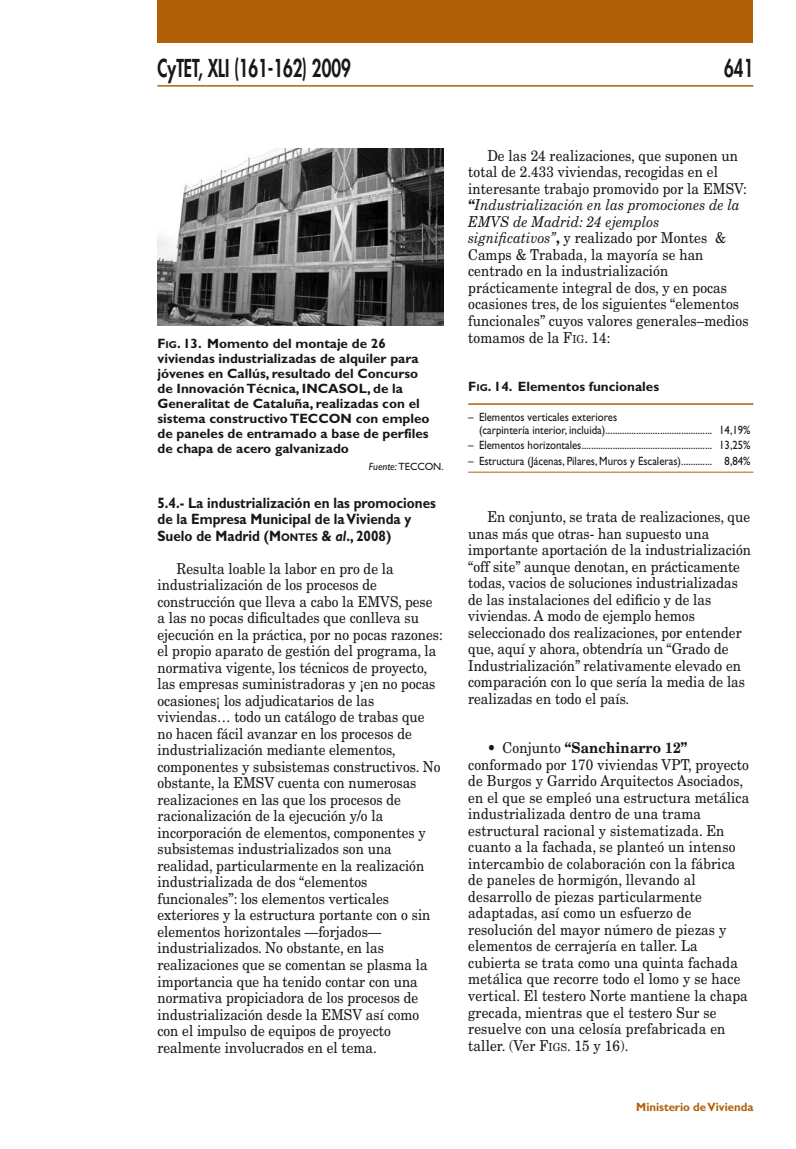
<style>
.page{position:relative;width:796px;height:1149px;background:#fff}
.page>*{position:absolute;margin:0;border:0;box-sizing:border-box;transform-origin:0 0}
.t1{font:800 24px "Futura";color:#1a171c;scale:.7 1}
.t2{font:15px/16.5px "New Century Schlbk";color:#1a171c;scale:.9 1}
.t3{font:700 15px/16.5px "Gill Sans";color:#1a171c;scale:.9 1}
.t4{font:700 13.5px/15px "Gill Sans";color:#1a171c}
.t5{font:12px/13px "Gill Sans";color:#1a171c;scale:.9 1}
.t6{font:700 12px "Gill Sans";color:#b16009;scale:.95 1}
.t7{font:italic 10.5px "Gill Sans";letter-spacing:-.01em;color:#1a171c}
.s1{font-style:inherit}
.s2{font-size:10.05px}
.s3{font-style:normal}
.s4{font-size:11.1px}
.s5{font-style:italic}
.s6{font-weight:700;font-style:italic}
.s7{font-weight:700}
</style>
<div class="page">
<div style="left:157px;top:0;width:596px;height:43px;background:#b16009"></div>
<hr style="left:157px;top:85px;width:596px;height:2px;background:#b16009">
<hr style="left:468px;top:403px;width:285px;height:1px;background:#b16009">
<hr style="left:468px;top:471px;width:285px;height:1px;background:#b16009">
<img style="left:157px;top:149px;width:286px;height:176px">
<h1 class="t1" style="left:157px;top:52px;width:277px">CyTET, XLI (161-162) 2009</h1>
<h1 class="t1" style="left:723px;top:52px;width:43px">641</h1>
<p class="t4" style="left:157px;top:335px;width:273px"><span class="s1">F</span><span class="s2">IG</span><span class="s1">.</span> 13. Momento del montaje de 26 viviendas industrializadas de alquiler para jóvenes en Callús, resultado del Concurso de Innovación Técnica, INCASOL, de la Generalitat de Cataluña, realizadas con el sistema constructivo TECCON con empleo de paneles de entramado a base de perfiles de chapa de acero galvanizado</p>
<p class="t7" style="left:369px;top:460px;width:76px">Fuente: <span class="s3">TECCON.</span></p>
<p class="t3" style="left:157px;top:494px;width:311px">5.4.- La industrialización en las promociones de la Empresa Municipal de la Vivienda y<br>Suelo de Madrid (<span class="s1">M</span><span class="s4">ONTES</span> &amp; <span class="s5">al</span>., 2008)</p>
<p class="t2" style="left:157px;top:560px;width:318px;text-indent:19px">Resulta loable la labor en pro de la industrialización de los procesos de construcción que lleva a cabo la EMVS, pese a las no pocas dificultades que conlleva su ejecución en la práctica, por no pocas razones: el propio aparato de gestión del programa, la normativa vigente, los técnicos de proyecto, las empresas suministradoras y ¡en no pocas ocasiones¡ los adjudicatarios de las viviendas… todo un catálogo de trabas que no hacen fácil avanzar en los procesos de industrialización mediante elementos, componentes y subsistemas constructivos. No obstante, la EMSV cuenta con numerosas realizaciones en las que los procesos de racionalización de la ejecución y/o la incorporación de elementos, componentes y subsistemas industrializados son una realidad, particularmente en la realización industrializada de dos “elementos funcionales”: los elementos verticales exteriores y la estructura portante con o sin elementos horizontales —forjados— industrializados. No obstante, en las realizaciones que se comentan se plasma la importancia que ha tenido contar con una normativa propiciadora de los procesos de industrialización desde la EMSV así como con el impulso de equipos de proyecto realmente involucrados en el tema.</p>
<p class="t2" style="left:468px;top:147px;width:313px;text-indent:19px">De las 24 realizaciones, que suponen un total de 2.433 viviendas, recogidas en el interesante trabajo promovido por la EMSV: <span class="s6">“</span><span class="s5">Industrialización en las promociones de la EMVS de Madrid: 24 ejemplos significativos”</span><span class="s7">,</span> y realizado por Montes &amp; Camps &amp; Trabada, la mayoría se han centrado en la industrialización prácticamente integral de dos, y en pocas ocasiones tres, de los siguientes “elementos funcionales” cuyos valores generales–medios tomamos de la <span class="s1">F</span><span class="s4">ig</span>. 14:</p>
<p class="t4" style="left:468px;top:378px;width:192px"><span class="s1">F</span><span class="s2">IG</span>. 14. Elementos funcionales</p>
<p class="t5" style="left:479px;top:410px;width:303px;text-indent:-11px">– Elementos verticales exteriores<br>(carpintería interior, incluida)............................................. 14,19%</p>
<p class="t5" style="left:468px;top:438px;width:315px">– Elementos horizontales....................................................... 13,25%</p>
<p class="t5" style="left:468px;top:454px;width:315px">– Estructura (Jácenas, Pilares, Muros y Escaleras)............. 8,84%</p>
<p class="t2" style="left:468px;top:508px;width:315px;text-indent:19px">En conjunto, se trata de realizaciones, que unas más que otras- han supuesto una importante aportación de la industrialización “off site” aunque denotan, en prácticamente todas, vacios de soluciones industrializadas de las instalaciones del edificio y de las viviendas. A modo de ejemplo hemos seleccionado dos realizaciones, por entender que, aquí y ahora, obtendría un “Grado de Industrialización” relativamente elevado en comparación con lo que sería la media de las realizadas en todo el país.</p>
<p class="t2" style="left:468px;top:739px;width:313px;text-indent:19px">• Conjunto <span class="s7">“Sanchinarro 12” </span>conformado por 170 viviendas VPT, proyecto de Burgos y Garrido Arquitectos Asociados, en el que se empleó una estructura metálica industrializada dentro de una trama estructural racional y sistematizada. En cuanto a la fachada, se planteó un intenso intercambio de colaboración con la fábrica de paneles de hormigón, llevando al desarrollo de piezas particularmente adaptadas, así como un esfuerzo de resolución del mayor número de piezas y elementos de cerrajería en taller. La cubierta se trata como una quinta fachada metálica que recorre todo el lomo y se hace vertical. El testero Norte mantiene la chapa grecada, mientras que el testero Sur se resuelve con una celosía prefabricada en taller. (Ver <span class="s1">F</span><span class="s4">igs</span>. 15 y 16).</p>
<p class="t6" style="left:636px;top:1099px;width:125px">Ministerio de Vivienda</p>
</div>
